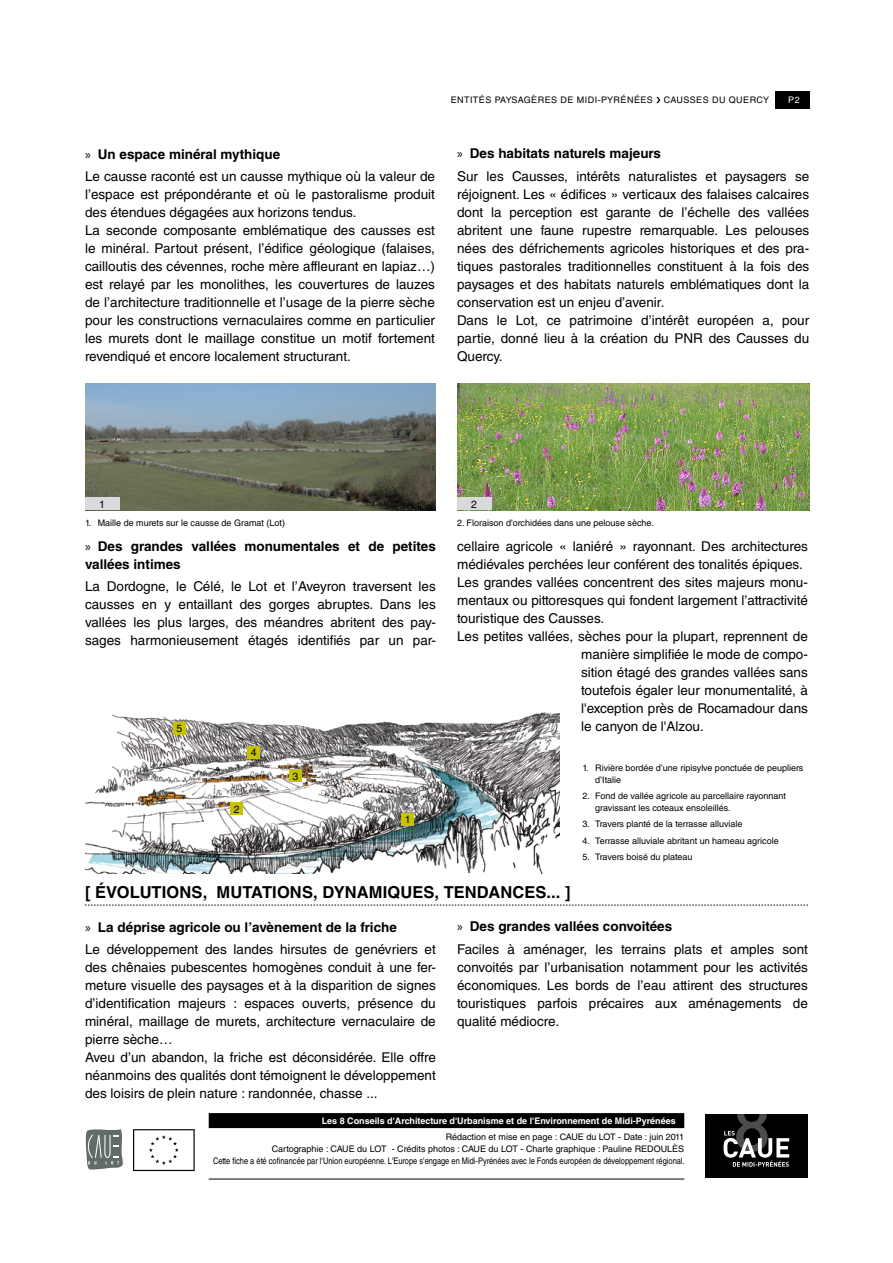
<style>
.page{position:relative;width:893px;height:1263px;background:#fff}
.page>*{position:absolute;margin:0;border:0;box-sizing:border-box;transform-origin:0 0}
.t1{font:700 16.5px "Helvetica LT Std";letter-spacing:.005em;color:#000}
.t2{font:13.5px/18px "Helvetica LT Std";color:#000}
.t3{font:700 13.5px/18px "Helvetica LT Std";color:#000}
.t4{font:10.5px "Helvetica LT Std";color:#000}
.t5{font:9px/12px "Helvetica LT Std";color:#000}
.t6{font:700 9px "Helvetica LT Std";color:#fff}
.t7{font:9px "Helvetica LT Std";color:#fff}
.s1{font-family:"Myriad Pro"}
.s2{font-weight:700}
.s3{font-family:"Myriad Pro";font-weight:400}
</style>
<div class="page">
<svg style="left:85px;top:905px;width:723px;height:1px"></svg>
<div style="left:705px;top:1114px;width:103px;height:64px;background:#000"></div>
<svg style="left:723px;top:1114px;width:66px;height:53px"></svg>
<div style="left:775px;top:91px;width:34px;height:17px;background:#000"></div>
<svg style="left:656px;top:97px;width:4px;height:6px"></svg>
<img style="left:85px;top:383px;width:351px;height:127px">
<img style="left:457px;top:383px;width:352px;height:127px">
<img style="left:86px;top:671px;width:474px;height:203px">
<div style="left:401px;top:813px;width:13px;height:13px;background:#c7c304"></div>
<div style="left:230px;top:802px;width:13px;height:13px;background:#c7c304"></div>
<div style="left:289px;top:769px;width:13px;height:13px;background:#c7c304"></div>
<div style="left:247px;top:746px;width:13px;height:12px;background:#c7c304"></div>
<div style="left:173px;top:722px;width:13px;height:12px;background:#c7c304"></div>
<div style="left:85px;top:497px;width:34px;height:13px;background:#d9dadb"></div>
<div style="left:457px;top:497px;width:34px;height:13px;background:#d9dadb"></div>
<svg style="left:85px;top:1129px;width:38px;height:41px;background:#858e88"></svg>
<svg style="left:133px;top:1129px;width:62px;height:42px"></svg>
<div style="left:209px;top:1113px;width:475px;height:15px;background:#000"></div>
<hr style="left:209px;top:1179px;width:475px;height:1px;background:#000">
<p class="t5" style="left:451px;top:94px;width:13px">Entit</p>
<p class="t5" style="left:479px;top:94px;width:104px">és paysagères de midi</p>
<p class="t5" style="left:598px;top:94px;width:50px">-pyrén ées</p>
<p class="t5" style="left:664px;top:94px;width:14px">Causses</p>
<p class="t5" style="left:712px;top:94px;width:25px">du que</p>
<p class="t5" style="left:750px;top:94px;width:21px">rcy</p>
<p class="t7" style="left:788px;top:95px;width:13px">P2</p>
<p class="t2" style="left:85px;top:143px;width:351px;line-height:22.2px"><span class="s1">»</span> <span class="s2">Un espace minéral mythique<br></span>Le causse raconté est un causse mythique où la valeur de</p>
<p class="t2" style="left:85px;top:185px;width:351px">l’espace est prépondérante et où le pastoralisme produit des étendues dégagées aux horizons tendus.<br>La seconde composante emblématique des causses est le minéral. Partout présent, l’édifice géologique (falaises, cailloutis des cévennes, roche mère affleurant en lapiaz…) est relayé par les monolithes, les couvertures de lauzes de l’architecture traditionnelle et l’usage de la pierre sèche pour les constructions vernaculaires comme en particulier les murets dont le maillage constitue un motif fortement revendiqué et encore localement structurant.</p>
<p class="t2" style="left:457px;top:143px;width:354px;line-height:22.2px"><span class="s1">»</span> <span class="s2">Des habitats naturels majeurs<br></span>Sur les Causses, intérêts naturalistes et paysagers se</p>
<p class="t2" style="left:457px;top:185px;width:354px">réjoignent. Les « édifices » verticaux des falaises calcaires dont la perception est garante de l’échelle des vallées abritent une faune rupestre remarquable. Les pelouses nées des défrichements agricoles historiques et des pra&shy;tiques pastorales traditionnelles constituent à la fois des paysages et des habitats naturels emblématiques dont la conservation est un enjeu d’avenir.<br>Dans le Lot, ce patrimoine d’intérêt européen a, pour partie, donné lieu à la création du PNR des Causses du Quercy.</p>
<p class="t4" style="left:99px;top:498px;width:7px">1</p>
<p class="t4" style="left:471px;top:498px;width:7px">2</p>
<p class="t5" style="left:85px;top:517px;width:201px">1. Maille de murets sur le causse de Gramat (Lot)</p>
<p class="t5" style="left:457px;top:517px;width:198px">2. Floraison d'orchidées dans une pelouse sèche.</p>
<p class="t3" style="left:85px;top:537px;width:352px"><span class="s3">»</span> Des grandes vallées monumentales et de petites vallées intimes</p>
<p class="t2" style="left:85px;top:577px;width:352px;text-align:justify">La Dordogne, le Célé, le Lot et l’Aveyron traversent les causses en y entaillant des gorges abruptes. Dans les vallées les plus larges, des méandres abritent des pay&shy;sages harmonieusement étagés identifiés par un par-</p>
<p class="t4" style="left:176px;top:722px;width:7px">5</p>
<p class="t4" style="left:251px;top:746px;width:7px">4</p>
<p class="t4" style="left:234px;top:803px;width:7px">2</p>
<p class="t4" style="left:292px;top:770px;width:7px">3</p>
<p class="t4" style="left:405px;top:813px;width:7px">1</p>
<p class="t2" style="left:457px;top:537px;width:352px">cellaire agricole « laniéré » rayonnant. Des architectures</p>
<p class="t2" style="left:457px;top:555px;width:347px">médiévales perchées leur conférent des tonalités épiques.</p>
<p class="t2" style="left:457px;top:573px;width:352px">Les grandes vallées concentrent des sites majeurs monu-</p>
<p class="t2" style="left:457px;top:591px;width:352px">mentaux ou pittoresques qui fondent largement l’attractivité</p>
<p class="t2" style="left:457px;top:609px;width:149px">touristique des Causses.</p>
<p class="t2" style="left:457px;top:627px;width:352px">Les petites vallées, sèches pour la plupart, reprennent de</p>
<p class="t2" style="left:581px;top:645px;width:228px">manière simplifiée le mode de compo-</p>
<p class="t2" style="left:581px;top:663px;width:228px">sition étagé des grandes vallées sans</p>
<p class="t2" style="left:581px;top:681px;width:228px">toutefois égaler leur monumentalité, à</p>
<p class="t2" style="left:581px;top:699px;width:228px">l'exception près de Rocamadour dans</p>
<p class="t2" style="left:581px;top:717px;width:124px">le canyon de l'Alzou.</p>
<p class="t5" style="left:595px;top:761px;width:210px;text-indent:-13px">1. Rivière bordée d’une ripisylve ponctuée de peupliers d’Italie</p>
<p class="t5" style="left:595px;top:790px;width:192px;text-indent:-13px">2. Fond de vallée agricole au parcellaire rayonnant gravissant les coteaux ensoleillés.</p>
<p class="t5" style="left:582px;top:818px;width:162px">3. Travers planté de la terrasse alluviale</p>
<p class="t5" style="left:582px;top:834px;width:198px">4. Terrasse alluviale abritant un hameau agricole</p>
<p class="t5" style="left:582px;top:850px;width:111px">5. Travers boisé du plateau</p>
<p class="t1" style="left:85px;top:883px;width:157px">[ évolutions, Mutat</p>
<p class="t1" style="left:272px;top:883px;width:194px">ions, Dynam iqu es, TEND</p>
<p class="t1" style="left:488px;top:883px;width:84px">ANCES... ]</p>
<p class="t2" style="left:85px;top:916px;width:352px;line-height:22.2px"><span class="s1">»</span> <span class="s2">La déprise agricole ou l’avènement de la friche<br></span>Le développement des landes hirsutes de genévriers et</p>
<p class="t2" style="left:85px;top:958px;width:352px">des chênaies pubescentes homogènes conduit à une fer&shy;meture visuelle des paysages et à la disparition de signes d’identification majeurs : espaces ouverts, présence du minéral, maillage de murets, architecture vernaculaire de pierre sèche…<br>Aveu d’un abandon, la friche est déconsidérée. Elle offre néanmoins des qualités dont témoignent le développement des loisirs de plein nature : randonnée, chasse ...</p>
<p class="t2" style="left:457px;top:915px;width:352px;line-height:22.2px"><span class="s1">»</span> <span class="s2">Des grandes vallées convoitées<br></span>Faciles à aménager, les terrains plats et amples sont</p>
<p class="t2" style="left:457px;top:958px;width:352px;text-align:justify">convoités par l’urbanisation notamment pour les activités économiques. Les bords de l’eau attirent des structures touristiques parfois précaires aux aménagements de qualité médiocre.</p>
<p class="t6" style="left:322px;top:1115px;width:355px">Les 8 Conseils d'Architecture d'Urbanisme et de l'Environnement de Midi-Pyrénées</p>
<p class="t5" style="left:213px;top:1131px;width:473px;text-align:right">Rédaction et mise en page : CAUE du LOT - Date : juin 2011<br>Cartographie : CAUE du LOT - Crédits photos : CAUE du LOT - Charte graphique : Pauline REDOULÈS<br>Cette fiche a été cofinancée par l'Union européenne. L'Europe s'engage en Midi-Pyrénées avec le Fonds européen de développement régional.</p>
</div>
